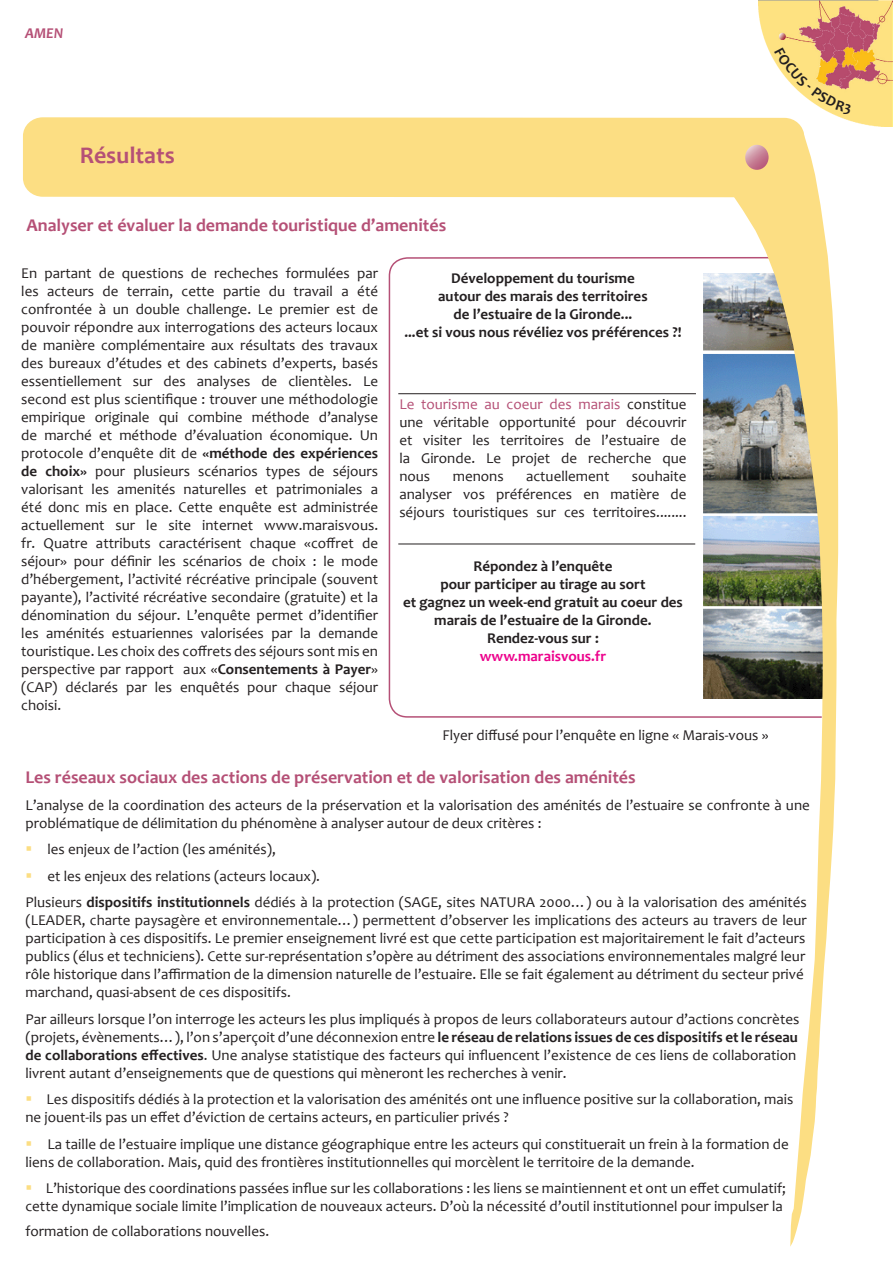
<style>
.page{position:relative;width:893px;height:1263px;background:#fff}
.page>*{position:absolute;margin:0;border:0;box-sizing:border-box;transform-origin:0 0}
.t1{font:700 24px "Candara";color:#b55076}
.t2{font:700 18px "Candara";color:#b55076}
.t3{font:15px/18px "Candara";color:#231f20}
.t4{font:700 15px/18px "Candara";color:#231f20;text-align:center}
.t5{font:700 15px "Candara";color:#ed028c}
.t6{font:italic 700 15px "Candara";color:#b55076}
.s1{font-weight:700}
.s2{color:#b55076}
.s3{color:#fcde83}
</style>
<div class="page">
<svg style="left:388px;top:257px;width:300px;height:461px"></svg>
<div style="left:23px;top:117px;width:735px;height:80px;background:#fcde83"></div>
<img style="left:758px;top:0;width:135px;height:127px">
<svg style="left:688px;top:118px;width:150px;height:1129px"></svg>
<svg style="left:745px;top:145px;width:24px;height:25px"></svg>
<hr style="left:398px;top:393px;width:298px;height:1px;background:#231f20">
<hr style="left:398px;top:544px;width:297px;height:1px;background:#231f20">
<svg style="left:774px;top:47px;width:77px;height:69px"></svg>
<p class="t6" style="left:25px;top:24px;width:40px">AMEN</p>
<p class="t1" style="left:80px;top:140px;width:97px">Résultats</p>
<p class="t2" style="left:27px;top:214px;width:421px">Analyser et évaluer la demande touristique d’amenités</p>
<p class="t3" style="left:21px;top:264px;width:358px;text-align:justify">En partant de questions de recheches formulées par les acteurs de terrain, cette partie du travail a été confrontée à un double challenge. Le premier est de pouvoir répondre aux interrogations des acteurs locaux de manière complémentaire aux résultats des travaux des bureaux d’études et des cabinets d’experts, basés essentiellement sur des analyses de clientèles. Le second est plus scientifique : trouver une méthodologie empirique originale qui combine méthode d’analyse de marché et méthode d’évaluation économique. Un protocole d’enquête dit de <span class="s1">«méthode des expériences de choix»</span> pour plusieurs scénarios types de séjours valorisant les amenités naturelles et patrimoniales a été donc mis en place. Cette enquête est administrée actuellement sur le site internet www.maraisvous. fr. Quatre attributs caractérisent chaque «coffret de séjour» pour définir les scénarios de choix : le mode d’hébergement, l’activité récréative principale (souvent payante), l’activité récréative secondaire (gratuite) et la dénomination du séjour. L’enquête permet d’identifier les aménités estuariennes valorisées par la demande touristique. Les choix des coffrets des séjours sont mis en perspective par rapport aux «<span class="s1">Consentements à Payer</span>» (CAP) déclarés par les enquêtés pour chaque séjour choisi.</p>
<p class="t4" style="left:451px;top:269px;width:185px">Développement du tourisme</p>
<p class="t4" style="left:438px;top:287px;width:211px">autour des marais des territoires</p>
<p class="t4" style="left:454px;top:305px;width:180px">de l’estuaire de la Gironde...</p>
<p class="t4" style="left:404px;top:323px;width:279px">...et si vous nous révéliez vos préférences ?!</p>
<p class="t3" style="left:399px;top:395px;width:289px;text-align:justify"><span class="s2">Le tourisme au coeur des marais</span> constitue une véritable opportunité pour découvrir et visiter les territoires de l’estuaire de la Gironde. Le projet de recherche que nous</p>
<p class="t3" style="left:399px;top:467px;width:289px;text-align:justify;text-indent:233px">souhaite analyser vos préférences en matière de séjours touristiques sur ces territoires........</p>
<p class="t3" style="left:453px;top:467px;width:52px">menons</p>
<p class="t3" style="left:526px;top:467px;width:85px">actuellement</p>
<p class="t4" style="left:473px;top:557px;width:140px">Répondez à l’enquête</p>
<p class="t4" style="left:440px;top:575px;width:207px">pour participer au tirage au sort</p>
<p class="t4" style="left:403px;top:593px;width:281px">et gagnez un week-end gratuit au coeur des marais de l’estuaire de la Gironde.</p>
<p class="t4" style="left:487px;top:629px;width:113px">Rendez-vous sur :</p>
<p class="t5" style="left:480px;top:647px;width:128px">www.maraisvous.fr</p>
<p class="t3" style="left:442px;top:726px;width:328px">Flyer diffusé pour l’enquête en ligne « Marais-vous »</p>
<p class="t2" style="left:26px;top:766px;width:612px">Les réseaux sociaux des actions de préservation et de valorisation des aménités</p>
<p class="t3" style="left:26px;top:796px;width:786px">L’analyse de la coordination des acteurs de la préservation et la valorisation des aménités de l’estuaire se confronte à une problématique de délimitation du phénomène à analyser autour de deux critères :</p>
<p class="t3" style="left:26px;top:840px;width:252px"><span class="s3">▪</span> les enjeux de l’action (les aménités),</p>
<p class="t3" style="left:26px;top:867px;width:296px"><span class="s3">▪</span> et les enjeux des relations (acteurs locaux).</p>
<p class="t3" style="left:26px;top:893px;width:783px">Plusieurs <span class="s1">dispositifs institutionnels</span> dédiés à la protection (SAGE, sites NATURA 2000…) ou à la valorisation des aménités (LEADER, charte paysagère et environnementale…) permettent d’observer les implications des acteurs au travers de leur participation à ces dispositifs. Le premier enseignement livré est que cette participation est majoritairement le fait d’acteurs publics (élus et techniciens). Cette sur-représentation s’opère au détriment des associations environnementales malgré leur rôle historique dans l’affirmation de la dimension naturelle de l’estuaire. Elle se fait également au détriment du secteur privé marchand, quasi-absent de ces dispositifs.</p>
<p class="t3" style="left:26px;top:1010px;width:775px">Par ailleurs lorsque l’on interroge les acteurs les plus impliqués à propos de leurs collaborateurs autour d’actions concrètes (projets, évènements…), l’on s’aperçoit d’une déconnexion entre <span class="s1">le réseau de relations issues de ces dispositifs et le réseau de collaborations effectives</span>. Une analyse statistique des facteurs qui influencent l’existence de ces liens de collaboration livrent autant d’enseignements que de questions qui mèneront les recherches à venir.</p>
<p class="t3" style="left:26px;top:1090px;width:769px"><span class="s3">▪</span> Les dispositifs dédiés à la protection et la valorisation des aménités ont une influence positive sur la collaboration, mais ne jouent-ils pas un effet d’éviction de certains acteurs, en particulier privés ?</p>
<p class="t3" style="left:26px;top:1135px;width:765px"><span class="s3">▪</span> La taille de l’estuaire implique une distance géographique entre les acteurs qui constituerait un frein à la formation de liens de collaboration. Mais, quid des frontières institutionnelles qui morcèlent le territoire de la demande.</p>
<p class="t3" style="left:26px;top:1179px;width:762px"><span class="s3">▪</span> L’historique des coordinations passées influe sur les collaborations : les liens se maintiennent et ont un effet cumulatif; cette dynamique sociale limite l’implication de nouveaux acteurs. D’où la nécessité d’outil institutionnel pour impulser la</p>
<p class="t3" style="left:26px;top:1222px;width:245px">formation de collaborations nouvelles.</p>
</div>
